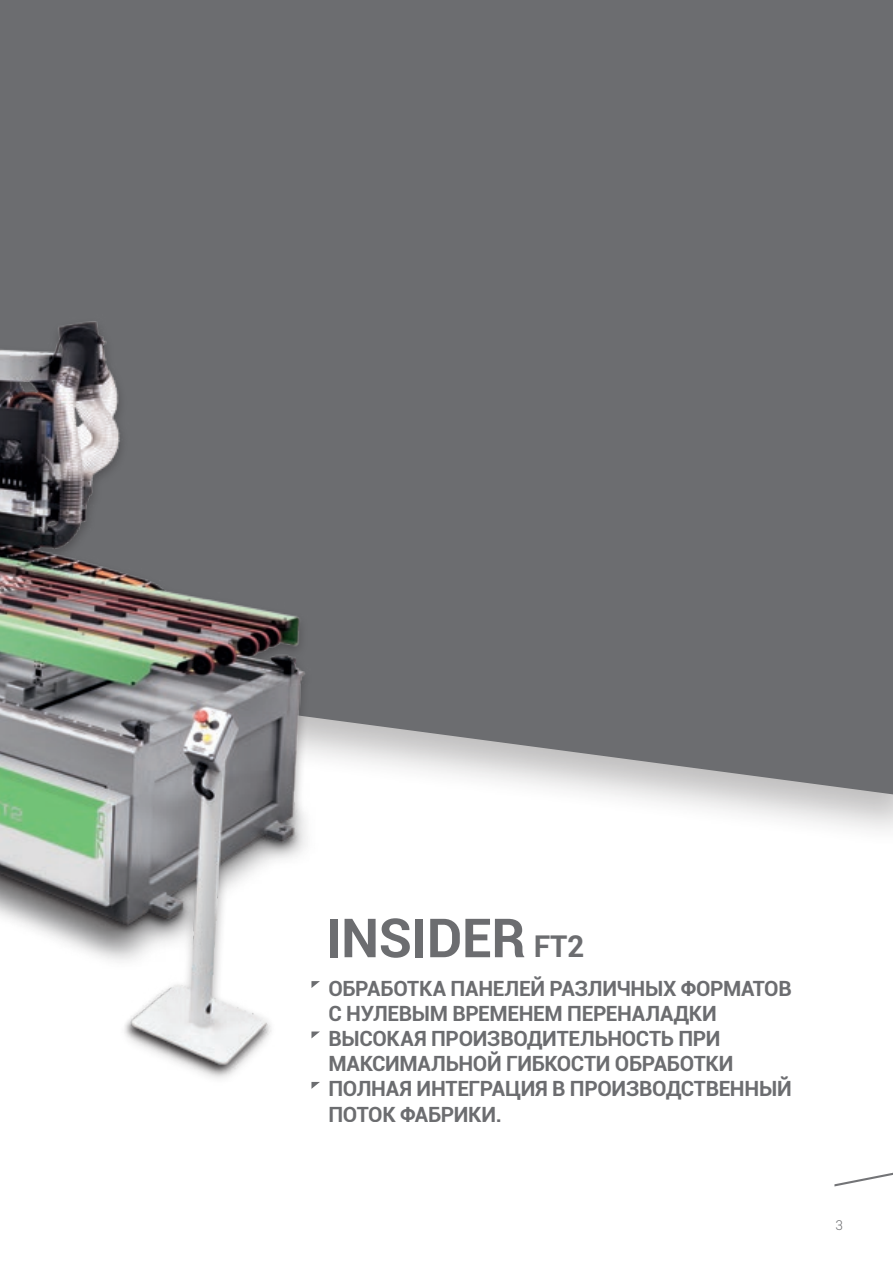
<style>
.page{position:relative;width:893px;height:1263px;background:#fff}
.page>*{position:absolute;margin:0;border:0;box-sizing:border-box;transform-origin:0 0}
.t1{font:700 54px "Roboto";letter-spacing:-.01em;color:#6c6d70}
.t2{font:700 21px/25.2px "Roboto";letter-spacing:-.015em;color:#6c6d70}
.t3{font:300 13.5px "Roboto";color:#6c6d70}
.s1{font-size:30px}
</style>
<div class="page">
<svg style="left:834px;top:1172px;width:59px;height:14px"></svg>
<div style="left:0;top:0;width:893px;height:849px;background:#231f20;opacity:.3"></div>
<div style="left:0;top:0;width:893px;height:796px;background:#6c6d70"></div>
<img style="left:0;top:268px;width:362px;height:808px">
<svg style="left:311px;top:981px;width:9px;height:7px"></svg>
<svg style="left:311px;top:1031px;width:9px;height:7px"></svg>
<svg style="left:311px;top:1082px;width:9px;height:7px"></svg>
<p class="t1" style="left:326px;top:900px;width:260px">INSIDER <span class="s1">FT2</span></p>
<p class="t2" style="left:328px;top:975px;width:465px">ОБРАБОТКА ПАНЕЛЕЙ РАЗЛИЧНЫХ ФОРМАТОВ<br>С НУЛЕВЫМ ВРЕМЕНЕМ ПЕРЕНАЛАДКИ<br>ВЫСОКАЯ ПРОИЗВОДИТЕЛЬНОСТЬ ПРИ<br>МАКСИМАЛЬНОЙ ГИБКОСТИ ОБРАБОТКИ<br>ПОЛНАЯ ИНТЕГРАЦИЯ В ПРОИЗВОДСТВЕННЫЙ<br>ПОТОК ФАБРИКИ.</p>
<p class="t3" style="left:836px;top:1215px;width:9px">3</p>
</div>
